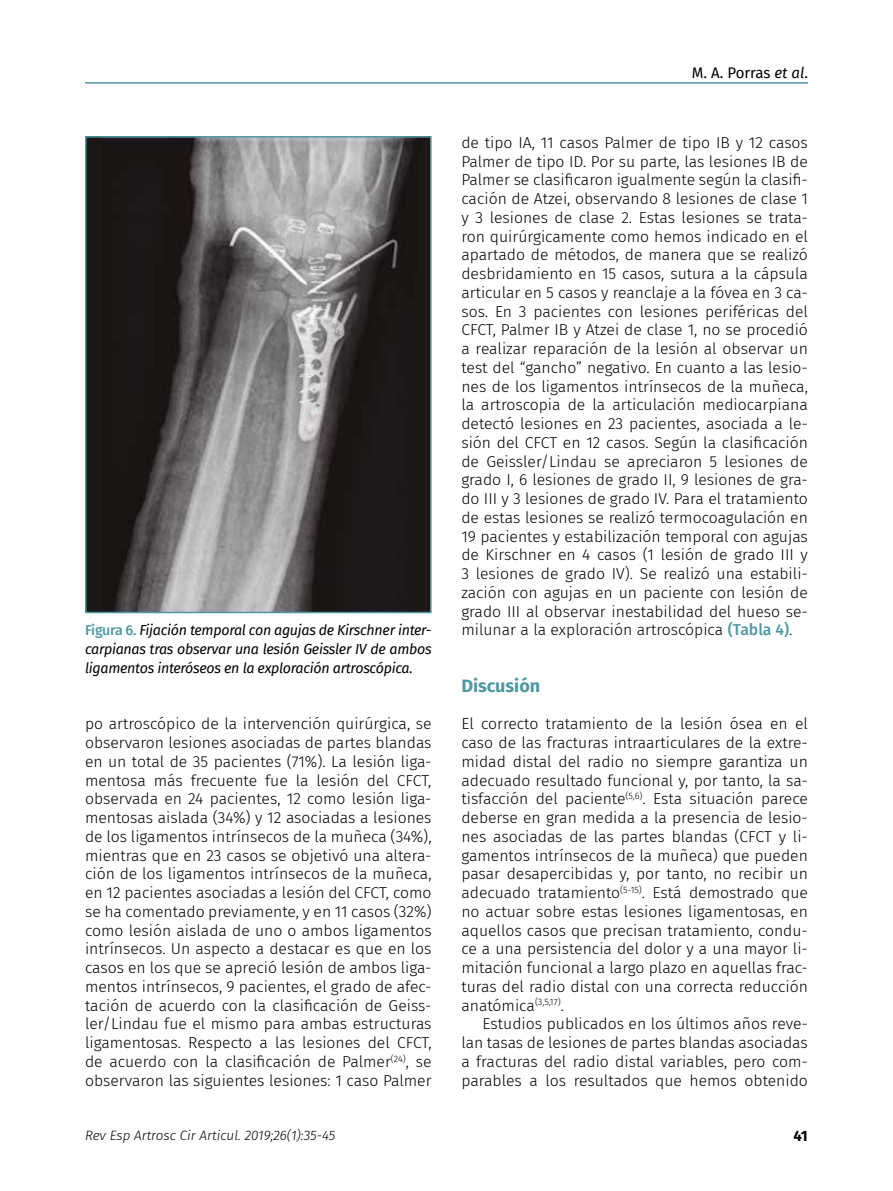
<style>
.page{position:relative;width:893px;height:1191px;background:#fff}
.page>*{position:absolute;margin:0;border:0;box-sizing:border-box;transform-origin:0 0}
.t1{font:700 18px "Fira Sans";color:#4e98a2}
.t2{font:300 15.75px/18.8px "Fira Sans";color:#000;text-align:justify}
.t3{font:15px "Fira Sans";letter-spacing:-.01em;color:#000}
.t4{font:700 15px "Fira Sans";color:#000}
.t5{font:italic 14.25px/18.8px "Fira Sans";letter-spacing:-.02em;color:#000;text-align:justify}
.t6{font:italic 300 13.5px "Fira Sans";color:#000}
.s1{font-weight:500;font-style:normal;color:#4e98a2}
.s2{font-style:italic}
.s3{font-weight:500;color:#4e98a2}
</style>
<div class="page">
<hr style="left:85px;top:82px;width:723px;height:2px;background:#4e98a2">
<img style="left:88px;top:139px;width:341px;height:471px">
<div style="left:85px;top:136px;width:347px;height:477px;border:2px solid #4e98a2"></div>
<p class="t5" style="left:85px;top:621px;width:348px"><span class="s1">Figura 6.</span> Fijación temporal con agujas de Kirschner inter&shy;carpianas tras observar una lesión Geissler IV de ambos ligamentos interóseos en la exploración artroscópica.</p>
<p class="t2" style="left:85px;top:714px;width:348px">po artroscópico de la intervención quirúrgica, se observaron lesiones asociadas de partes blandas en un total de 35 pacientes (71%). La lesión liga&shy;mentosa más frecuente fue la lesión del CFCT, observada en 24 pacientes, 12 como lesión liga&shy;mentosas aislada (34%) y 12 asociadas a lesiones de los ligamentos intrínsecos de la muñeca (34%), mientras que en 23 casos se objetivó una altera&shy;ción de los ligamentos intrínsecos de la muñeca, en 12 pacientes asociadas a lesión del CFCT, como se ha comentado previamente, y en 11 casos (32%) como lesión aislada de uno o ambos ligamentos intrínsecos. Un aspecto a destacar es que en los casos en los que se apreció lesión de ambos liga&shy;mentos intrínsecos, 9 pacientes, el grado de afec&shy;tación de acuerdo con la clasificación de Geiss&shy;ler/Lindau fue el mismo para ambas estructuras ligamentosas. Respecto a las lesiones del CFCT, de acuerdo con la clasificación de Palmer<sup>(24)</sup>, se observaron las siguientes lesiones: 1 caso Palmer</p>
<p class="t6" style="left:85px;top:1125px;width:252px">Rev Esp Artrosc Cir Articul. 2019;26(1):35-45</p>
<p class="t3" style="left:692px;top:61px;width:117px">M. A. Porras <span class="s2">et al</span>.</p>
<p class="t2" style="left:461px;top:133px;width:348px">de tipo IA, 11 casos Palmer de tipo IB y 12 casos Palmer de tipo ID. Por su parte, las lesiones IB de Palmer se clasificaron igualmente según la clasifi&shy;cación de Atzei, observando 8 lesiones de clase 1 y 3 lesiones de clase 2. Estas lesiones se trata&shy;ron quirúrgicamente como hemos indicado en el apartado de métodos, de manera que se realizó desbridamiento en 15 casos, sutura a la cápsula articular en 5 casos y reanclaje a la fóvea en 3 ca&shy;sos. En 3 pacientes con lesiones periféricas del CFCT, Palmer IB y Atzei de clase 1, no se procedió a realizar reparación de la lesión al observar un test del “gancho” negativo. En cuanto a las lesio&shy;nes de los ligamentos intrínsecos de la muñeca, la artroscopia de la articulación mediocarpiana detectó lesiones en 23 pacientes, asociada a le&shy;sión del CFCT en 12 casos. Según la clasificación de Geissler/Lindau se apreciaron 5 lesiones de grado I, 6 lesiones de grado II, 9 lesiones de gra&shy;do III y 3 lesiones de grado IV. Para el tratamiento de estas lesiones se realizó termocoagulación en 19 pacientes y estabilización temporal con agujas de Kirschner en 4 casos (1 lesión de grado III y 3 lesiones de grado IV). Se realizó una estabili&shy;zación con agujas en un paciente con lesión de grado III al observar inestabilidad del hueso se&shy;milunar a la exploración artroscópica <span class="s3">(Tabla 4)</span>.</p>
<p class="t1" style="left:461px;top:670px;width:80px">Discusión</p>
<p class="t2" style="left:461px;top:714px;width:348px">El correcto tratamiento de la lesión ósea en el caso de las fracturas intraarticulares de la extre&shy;midad distal del radio no siempre garantiza un adecuado resultado funcional y, por tanto, la sa&shy;tisfacción del paciente<sup>(5,6)</sup>. Esta situación parece deberse en gran medida a la presencia de lesio&shy;nes asociadas de las partes blandas (CFCT y li&shy;gamentos intrínsecos de la muñeca) que pueden pasar desapercibidas y, por tanto, no recibir un adecuado tratamiento<sup>(5-15)</sup>. Está demostrado que no actuar sobre estas lesiones ligamentosas, en aquellos casos que precisan tratamiento, condu&shy;ce a una persistencia del dolor y a una mayor li&shy;mitación funcional a largo plazo en aquellas frac&shy;turas del radio distal con una correcta reducción anatómica<sup>(3,5,17)</sup>.</p>
<p class="t2" style="left:461px;top:1014px;width:348px;text-indent:21px">Estudios publicados en los últimos años reve&shy;lan tasas de lesiones de partes blandas asociadas a fracturas del radio distal variables, pero com&shy;parables a los resultados que hemos obtenido</p>
<p class="t4" style="left:794px;top:1123px;width:16px">41</p>
</div>
